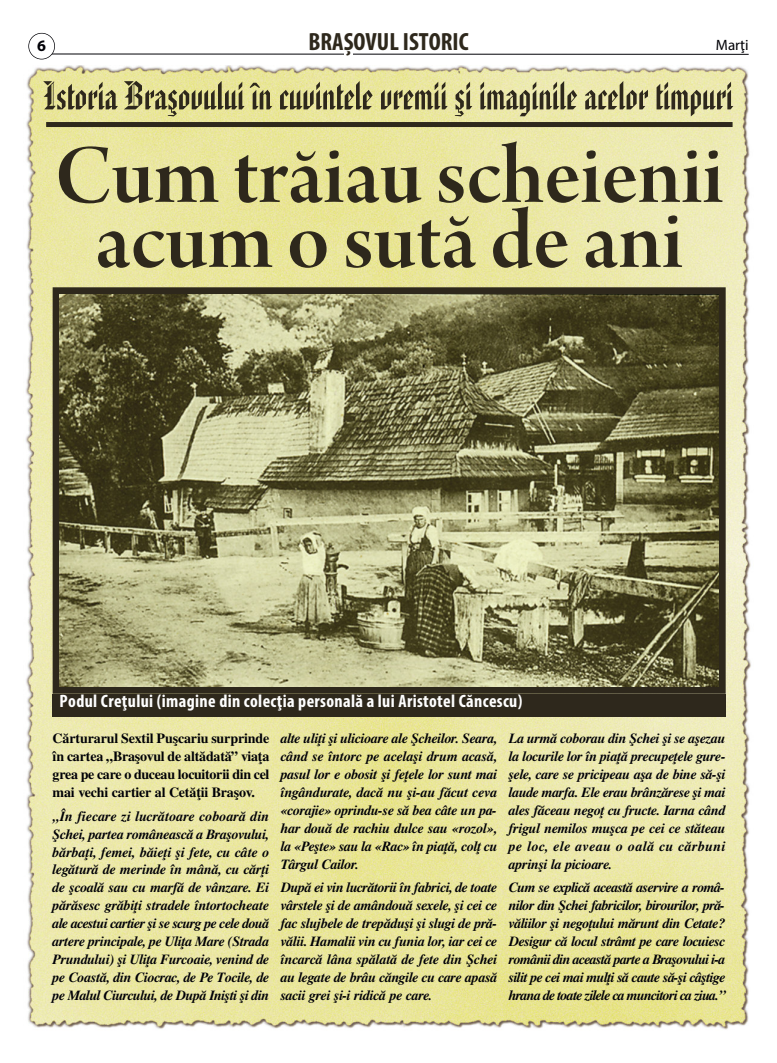
<style>
.page{position:relative;width:777px;height:1063px;background:#fff}
.page>*{position:absolute;margin:0;border:0;box-sizing:border-box;transform-origin:0 0}
.t1{font:89px/65px "Arno Pro Smbd Display";color:#2e281c;text-align:center}
.t2{font:700 condensed 25px "Myriad Pro";color:#2e281c}
.t3{font:700 condensed 18px "Myriad Pro";letter-spacing:.02em;color:#fff}
.t4{font:700 16px "Myriad Pro";color:#000006}
.t5{font:15px "Myriad Pro";color:#000006}
.t6{font:italic 700 14px/18px "Free Serif";letter-spacing:-.03em;color:#000006;text-align:justify}
.t7{font:700 14px/18px "Free Serif";letter-spacing:-.02em;color:#000006;text-align:justify}
</style>
<div class="page">
<img style="left:25px;top:66px;width:726px;height:964px">
<svg style="left:43px;top:81px;width:690px;height:35px;background:#bcb881"></svg>
<div style="left:46px;top:122px;width:686px;height:5px;background:#2e281c"></div>
<svg style="left:28px;top:33px;width:721px;height:26px"></svg>
<div style="left:53px;top:287px;width:672px;height:407px;border:7px solid #2e281c"></div>
<img style="left:60px;top:294px;width:658px;height:393px">
<div style="left:53px;top:694px;width:672px;height:23px;background:#2e281c"></div>
<p class="t4" style="left:37px;top:40px;width:10px">6</p>
<h2 class="t2" style="left:308px;top:32px;width:162px">BRAȘOVUL ISTORIC</h2>
<p class="t5" style="left:716px;top:39px;width:34px">Marţi</p>
<h1 class="t1" style="left:55px;top:151px;width:670px">Cum trăiau scheienii acum o sută de ani</h1>
<p class="t3" style="left:60px;top:695px;width:464px">Podul Creţului (imagine din colecţia personală a lui Aristotel Căncescu)</p>
<p class="t7" style="left:53px;top:730px;width:218px">Cărturarul Sextil Puşcariu surprinde în cartea „Braşovul de altădată” viaţa grea pe care o duceau locuitorii din cel mai vechi cartier al Cetăţii Braşov.</p>
<p class="t6" style="left:53px;top:807px;width:218px">„În fiecare zi lucrătoare coboară din Şchei, partea românească a Braşovului, bărbaţi, femei, băieţi şi fete, cu câte o legătură de merinde în mână, cu cărţi de şcoală sau cu marfă de vânzare. Ei părăsesc grăbiţi stradele întortocheate ale acestui cartier şi se scurg pe cele două artere principale, pe Uliţa Mare (Strada Prundului) şi Uliţa Furcoaie, venind de pe Coastă, din Ciocrac, de Pe Tocile, de pe Malul Ciurcului, de După Inişti şi din</p>
<p class="t6" style="left:281px;top:730px;width:218px;text-align:left">alte uliţi şi ulicioare ale Şcheilor. Seara, când se întorc pe acelaşi drum acasă, pasul lor e obosit şi feţele lor sunt mai îngândurate, dacă nu şi-au făcut ceva «corajie» oprindu-se să bea câte un pa&shy;har două de rachiu dulce sau «rozol», la «Peşte» sau la «Rac» în piaţă, colţ cu Târgul Cailor.</p>
<p class="t6" style="left:281px;top:879px;width:218px">După ei vin lucrătorii în fabrici, de toate vârstele şi de amândouă sexele, şi cei ce fac slujbele de trepăduşi şi slugi de pră&shy;vălii. Hamalii vin cu funia lor, iar cei ce încarcă lâna spălată de fete din Şchei au legate de brâu căngile cu care apasă sacii grei şi-i ridică pe care.</p>
<p class="t6" style="left:509px;top:730px;width:218px">La urmă coborau din Şchei şi se aşezau la locurile lor în piaţă precupeţele gure&shy;şele, care se pricipeau aşa de bine să-şi laude marfa. Ele erau brânzărese şi mai ales făceau negoţ cu fructe. Iarna când frigul nemilos muşca pe cei ce stăteau pe loc, ele aveau o oală cu cărbuni aprinşi la picioare.</p>
<p class="t6" style="left:509px;top:879px;width:218px;text-align:left">Cum se explică această aservire a româ&shy;nilor din Şchei fabricilor, birourilor, pră&shy;văliilor şi negoţului mărunt din Cetate?<br>Desigur că locul strâmt pe care locuiesc românii din această parte a Braşovului i-a silit pe cei mai mulţi să caute să-şi câştige hrana de toate zilele ca muncitori ca ziua.”</p>
</div>
